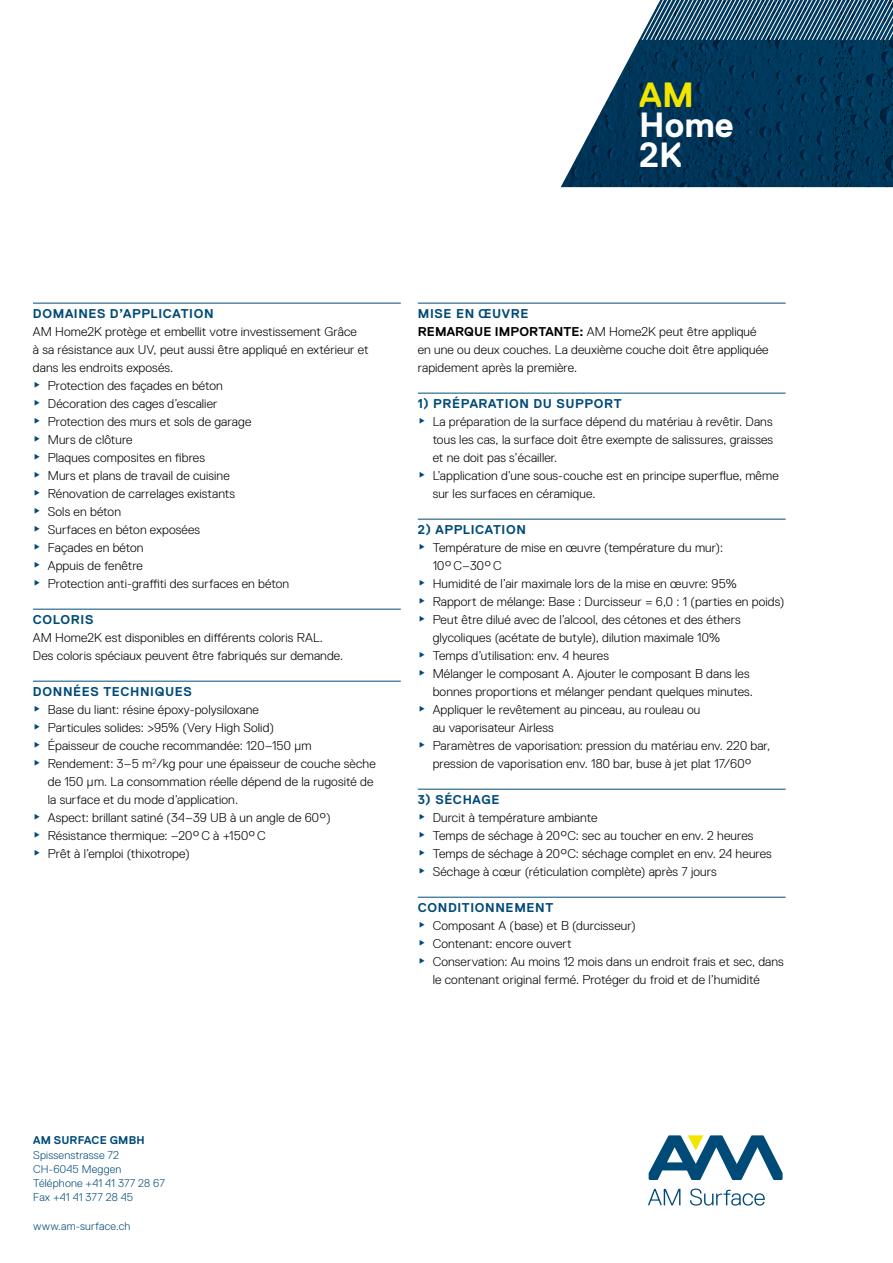
<style>
.page{position:relative;width:893px;height:1263px;background:#fff}
.page>*{position:absolute;margin:0;border:0;box-sizing:border-box;transform-origin:0 0}
.t1{font:700 34.95px/29.8px "Replica";color:#fff}
.t2{font:700 34.95px "Replica";color:#f2e500}
.Untertitel{font:300 12.75px/18px "Replica";letter-spacing:.01em;color:#000}
.GrundText{font:300 12.75px/18px "Replica";letter-spacing:.01em;color:#000}
.Untertitel-2{font:700 12.75px "Replica";letter-spacing:.05em;color:#004a78}
.t3{font:300 11.25px "Replica";letter-spacing:.015em;color:#004a78}
.t4{font:700 11.25px "Replica";letter-spacing:.015em;color:#004a78}
.s1{font-weight:700;color:#004a78}
.s2{font-weight:700}
</style>
<div class="page">
<svg style="left:648px;top:1189px;width:32px;height:16px"></svg>
<svg style="left:690px;top:1188px;width:75px;height:17px"></svg>
<svg style="left:649px;top:1135px;width:134px;height:45px"></svg>
<svg style="left:561px;top:40px;width:332px;height:147px;background:#1f4e6c"></svg>
<svg style="left:639px;top:0;width:254px;height:40px;background:#4b738b"></svg>
<hr style="left:33px;top:303px;width:368px;height:1px;background:#004a78">
<hr style="left:33px;top:609px;width:368px;height:1px;background:#004a78">
<hr style="left:33px;top:681px;width:368px;height:1px;background:#004a78">
<hr style="left:418px;top:303px;width:368px;height:1px;background:#004a78">
<hr style="left:418px;top:393px;width:368px;height:1px;background:#004a78">
<hr style="left:418px;top:519px;width:368px;height:1px;background:#004a78">
<hr style="left:418px;top:789px;width:368px;height:1px;background:#004a78">
<hr style="left:418px;top:897px;width:368px;height:1px;background:#004a78">
<h1 class="t2" style="left:639px;top:75px;width:56px">AM</h1>
<h1 class="t1" style="left:639px;top:110px;width:96px">Home<br>2K</h1>
<p class="Untertitel-2" style="left:33px;top:307px;width:182px">DOMAINES D’APPLICATION</p>
<p class="GrundText" style="left:33px;top:323px;width:337px">AM Home2K protège et embellit votre investissement Grâce<br>à sa résistance aux UV, peut aussi être appliqué en extérieur et dans les endroits exposés.</p>
<p class="Untertitel" style="left:48px;top:377px;width:177px">Protection des façades en béton</p>
<p class="Untertitel" style="left:48px;top:395px;width:171px">Décoration des cages d’escalier</p>
<p class="Untertitel" style="left:48px;top:413px;width:205px">Protection des murs et sols de garage</p>
<p class="Untertitel" style="left:48px;top:431px;width:86px">Murs de clôture</p>
<p class="Untertitel" style="left:48px;top:449px;width:159px">Plaques composites en fibres</p>
<p class="Untertitel" style="left:48px;top:467px;width:183px">Murs et plans de travail de cuisine</p>
<p class="Untertitel" style="left:48px;top:485px;width:189px">Rénovation de carrelages existants</p>
<p class="Untertitel" style="left:48px;top:503px;width:75px">Sols en béton</p>
<p class="Untertitel" style="left:48px;top:521px;width:154px">Surfaces en béton exposées</p>
<p class="Untertitel" style="left:48px;top:539px;width:97px">Façades en béton</p>
<p class="Untertitel" style="left:48px;top:557px;width:97px">Appuis de fenêtre</p>
<p class="Untertitel" style="left:48px;top:575px;width:243px">Protection anti-graffiti des surfaces en béton</p>
<p class="Untertitel-2" style="left:33px;top:613px;width:62px">COLORIS</p>
<p class="GrundText" style="left:33px;top:629px;width:312px">AM Home2K est disponibles en différents coloris RAL.<br>Des coloris spéciaux peuvent être fabriqués sur demande.</p>
<p class="Untertitel-2" style="left:33px;top:685px;width:161px">DONNÉES TECHNIQUES</p>
<p class="Untertitel" style="left:48px;top:701px;width:213px">Base du liant: résine époxy-polysiloxane</p>
<p class="Untertitel" style="left:48px;top:719px;width:228px">Particules solides: &gt;95% (Very High Solid)</p>
<p class="Untertitel" style="left:48px;top:737px;width:265px">Épaisseur de couche recommandée: 120–150 µm</p>
<p class="Untertitel" style="left:48px;top:755px;width:329px">Rendement: 3–5 m<sup>2</sup>/kg pour une épaisseur de couche sèche de 150 µm. La consommation réelle dépend de la rugosité de la surface et du mode d’application.</p>
<p class="Untertitel" style="left:48px;top:809px;width:285px">Aspect: brillant satiné (34–39 UB à un angle de 60°)</p>
<p class="Untertitel" style="left:48px;top:827px;width:219px">Résistance thermique: –20°C à +150°C</p>
<p class="Untertitel" style="left:48px;top:845px;width:143px">Prêt à l’emploi (thixotrope)</p>
<p class="Untertitel" style="left:418px;top:305px;width:352px"><span class="s1">MISE EN ŒUVRE<br></span><span class="s2">REMARQUE IMPORTANTE:</span> AM Home2K peut être appliqué en une ou deux couches. La deuxième couche doit être appliquée rapidement après la première.</p>
<p class="Untertitel-2" style="left:418px;top:397px;width:206px">1) PRÉPARATION DU SUPPORT</p>
<p class="Untertitel" style="left:433px;top:413px;width:342px;text-align:justify">La préparation de la surface dépend du matériau à revêtir. Dans tous les cas, la surface doit être exempte de salissures, graisses et ne doit pas s’écailler.</p>
<p class="Untertitel" style="left:433px;top:467px;width:348px">L’application d’une sous-couche est en principe superflue, même sur les surfaces en céramique.</p>
<p class="Untertitel-2" style="left:418px;top:523px;width:110px">2) APPLICATION</p>
<p class="Untertitel" style="left:433px;top:539px;width:292px">Température de mise en œuvre (température du mur):<br>10°C–30°C</p>
<p class="Untertitel" style="left:433px;top:575px;width:305px">Humidité de l’air maximale lors de la mise en œuvre: 95%</p>
<p class="Untertitel" style="left:433px;top:593px;width:353px">Rapport de mélange: Base : Durcisseur = 6,0 : 1 (parties en poids)</p>
<p class="Untertitel" style="left:433px;top:611px;width:310px">Peut être dilué avec de l’alcool, des cétones et des éthers glycoliques (acétate de butyle), dilution maximale 10%</p>
<p class="Untertitel" style="left:433px;top:647px;width:178px">Temps d’utilisation: env. 4 heures</p>
<p class="Untertitel" style="left:433px;top:665px;width:322px">Mélanger le composant A. Ajouter le composant B dans les bonnes proportions et mélanger pendant quelques minutes.</p>
<p class="Untertitel" style="left:433px;top:701px;width:269px">Appliquer le revêtement au pinceau, au rouleau ou au vaporisateur Airless</p>
<p class="Untertitel" style="left:433px;top:737px;width:339px">Paramètres de vaporisation: pression du matériau env. 220 bar, pression de vaporisation env. 180 bar, buse à jet plat 17/60°</p>
<p class="Untertitel-2" style="left:418px;top:793px;width:83px">3) SÉCHAGE</p>
<p class="Untertitel" style="left:433px;top:809px;width:166px">Durcit à température ambiante</p>
<p class="Untertitel" style="left:433px;top:827px;width:322px">Temps de séchage à 20°C: sec au toucher en env. 2 heures</p>
<p class="Untertitel" style="left:433px;top:845px;width:341px">Temps de séchage à 20°C: séchage complet en env. 24 heures</p>
<p class="Untertitel" style="left:433px;top:863px;width:286px">Séchage à cœur (réticulation complète) après 7 jours</p>
<p class="Untertitel-2" style="left:418px;top:901px;width:137px">CONDITIONNEMENT</p>
<p class="Untertitel" style="left:433px;top:917px;width:205px">Composant A (base) et B (durcisseur)</p>
<p class="Untertitel" style="left:433px;top:935px;width:141px">Contenant: encore ouvert</p>
<p class="Untertitel" style="left:433px;top:953px;width:353px">Conservation: Au moins 12 mois dans un endroit frais et sec, dans le contenant original fermé. Protéger du froid et de l’humidité</p>
<p class="t4" style="left:33px;top:1134px;width:113px">AM SURFACE GMBH</p>
<p class="t3" style="left:33px;top:1148px;width:87px">Spissenstrasse 72</p>
<p class="t3" style="left:33px;top:1163px;width:90px">CH-6045 Meggen</p>
<p class="t3" style="left:33px;top:1177px;width:133px">Téléphone +41 41 377 28 67</p>
<p class="t3" style="left:33px;top:1191px;width:101px">Fax +41 41 377 28 45</p>
<p class="t3" style="left:33px;top:1220px;width:99px">www.am-surface.ch</p>
</div>
